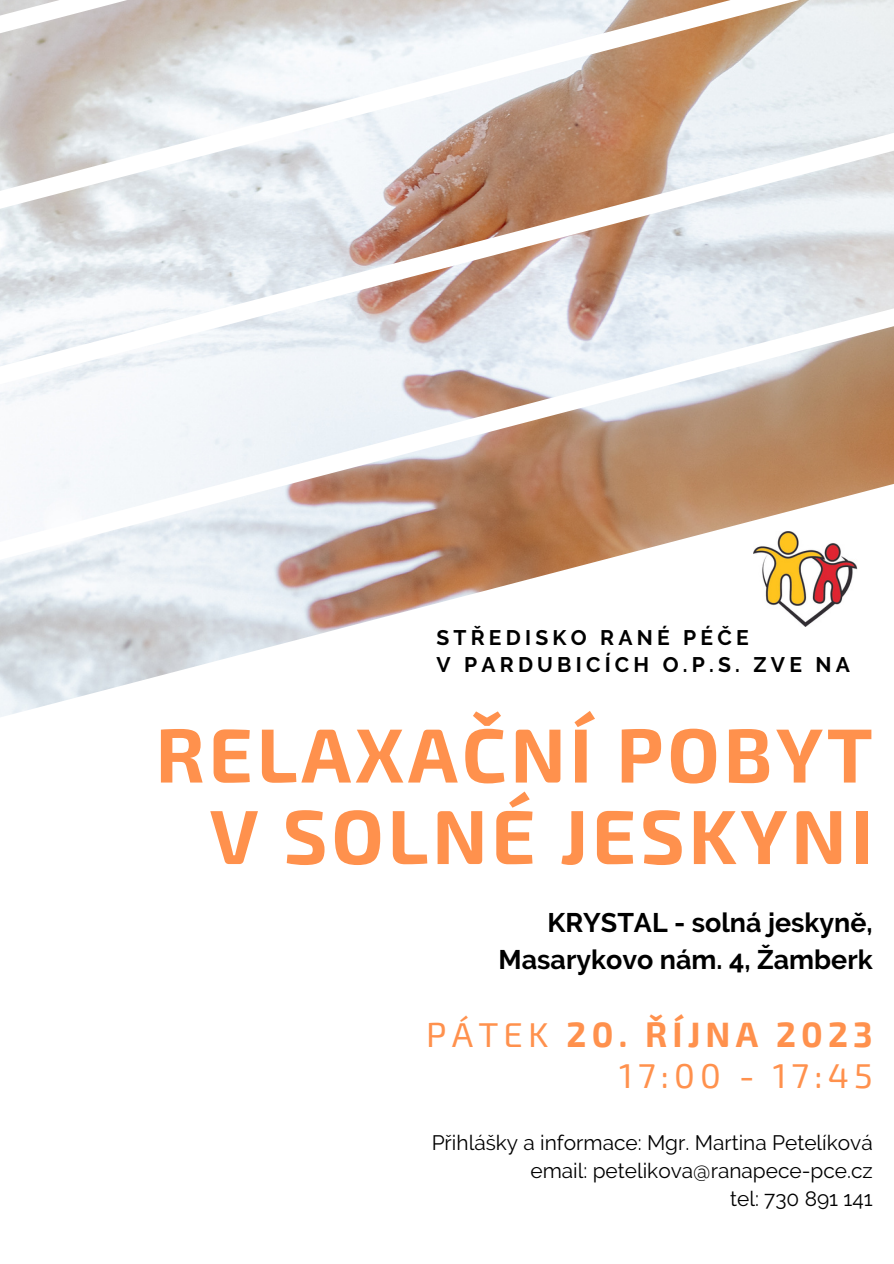
<style>
.page{position:relative;width:894px;height:1264px;background:#fff}
.page>*{position:absolute;margin:0;border:0;box-sizing:border-box;transform-origin:0 0}
.t1{font:700 76.65px "Exo 2";letter-spacing:.05em;color:#ff914d}
.t2{font:700 34.5px "Exo 2";letter-spacing:.15em;color:#ff914d}
.t3{font:34.5px "Exo 2";letter-spacing:.15em;color:#ff914d}
.t4{font:700 26.85px "Raleway";color:#000}
.t5{font:700 21px "Raleway";letter-spacing:.2em;color:#000}
.t6{font:20.85px "Raleway";color:#000}
.s1{font-weight:400}
</style>
<div class="page">
<img style="left:0;top:0;width:893px;height:717px">
<p class="t5" style="left:436px;top:625px;width:314px">STŘEDISKO RANÉ PÉČE</p>
<p class="t5" style="left:436px;top:652px;width:415px">V PARDUBICÍCH O.P.S. ZVE NA</p>
<p class="t1" style="left:155px;top:705px;width:718px">RELAXAČNÍ POBYT</p>
<p class="t1" style="left:210px;top:786px;width:664px">V SOLNÉ JESKYNI</p>
<p class="t4" style="left:547px;top:906px;width:327px">KRYSTAL - solná jeskyně,</p>
<p class="t4" style="left:498px;top:943px;width:375px">Masarykovo nám. 4, Žamberk</p>
<p class="t2" style="left:426px;top:1012px;width:448px"><span class="s1">PÁTEK</span> 20. ŘÍJNA 2023</p>
<p class="t3" style="left:619px;top:1053px;width:255px">17:00 - 17:45</p>
<p class="t6" style="left:431px;top:1130px;width:442px">Přihlášky a informace: Mgr. Martina Petelíková</p>
<p class="t6" style="left:530px;top:1158px;width:343px">email: petelikova@ranapece-pce.cz</p>
<p class="t6" style="left:730px;top:1186px;width:144px">tel: 730 891 141</p>
</div>
